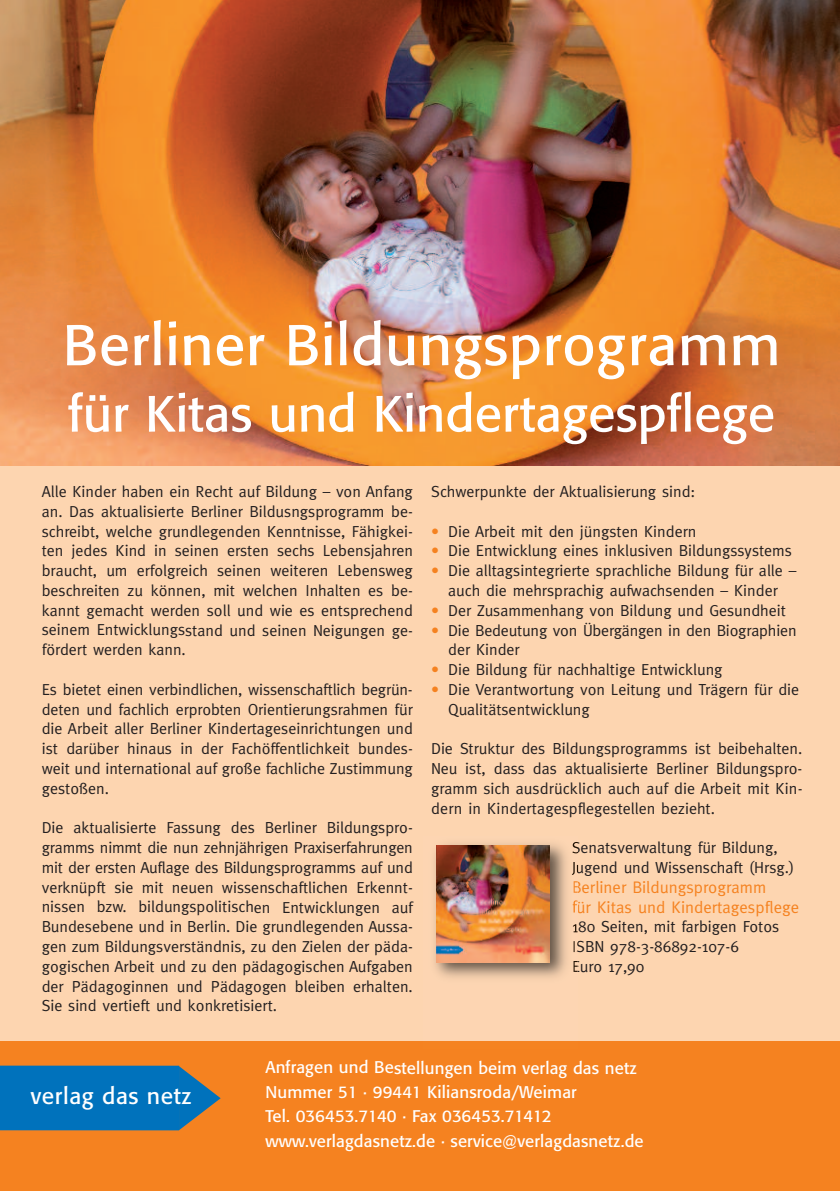
<style>
.page{position:relative;width:840px;height:1191px;background:#fff}
.page>*{position:absolute;margin:0;border:0;box-sizing:border-box;transform-origin:0 0}
.t1{font:56.8px "Formata";letter-spacing:.015em;color:#fff}
.t2{font:50.4px "Formata";color:#fff}
.t3{font:22.8px "Formata";letter-spacing:.025em;color:#fff}
.t4{font:16.8px/24.4px "Formata";letter-spacing:.01em;color:#fff}
.t5{font:16.8px/19.8px "Meta";color:#f58220}
.t6{font:16px/19.8px "Meta";color:#231f20;text-align:justify}
.s1{color:#f58220}
</style>
<div class="page">
<div style="left:0;top:0;width:839px;height:1191px;background:#fdd5b0"></div>
<div style="left:0;top:1041px;width:839px;height:150px;background:#f58220"></div>
<svg style="left:179px;top:1066px;width:41px;height:64px"></svg>
<div style="left:185px;top:1092px;width:12px;height:10px;background:#0072bc"></div>
<div style="left:0;top:1065px;width:179px;height:65px;background:#0072bc"></div>
<img style="left:0;top:0;width:839px;height:465px">
<img style="left:434px;top:843px;width:143px;height:135px">
<svg style="left:572px;top:842px;width:5px;height:11px"></svg>
<img style="left:571px;top:861px;width:6px;height:15px">
<svg style="left:573px;top:880px;width:4px;height:13px"></svg>
<svg style="left:572px;top:900px;width:5px;height:13px"></svg>
<svg style="left:572px;top:922px;width:5px;height:12px"></svg>
<svg style="left:573px;top:941px;width:4px;height:12px"></svg>
<svg style="left:573px;top:961px;width:4px;height:12px"></svg>
<img style="left:436px;top:845px;width:113px;height:117px">
<h1 class="t1" style="left:63px;top:321px;width:719px">Berliner Bildungsprogramm</h1>
<h2 class="t2" style="left:68px;top:392px;width:708px">für Kitas und Kindertagespflege</h2>
<p class="t6" style="left:42px;top:481px;width:372px">Alle Kinder haben ein Recht auf Bildung – von Anfang an. Das aktualisierte Berliner Bildusngsprogramm be&shy;schreibt, welche grundlegenden Kenntnisse, Fähigkei&shy;ten jedes Kind in seinen ersten sechs Lebensjahren braucht, um erfolgreich seinen weiteren Lebensweg beschreiten zu können, mit welchen Inhalten es be&shy;kannt gemacht werden soll und wie es entsprechend seinem Entwicklungsstand und seinen Neigungen ge&shy;fördert werden kann.</p>
<p class="t6" style="left:42px;top:679px;width:372px">Es bietet einen verbindlichen, wissenschaftlich begrün&shy;deten und fachlich erprobten Orientierungsrahmen für die Arbeit aller Berliner Kindertageseinrichtungen und ist darüber hinaus in der Fachöffentlichkeit bundes&shy;weit und international auf große fachliche Zustimmung gestoßen.</p>
<p class="t6" style="left:42px;top:818px;width:372px">Die aktualisierte Fassung des Berliner Bildungspro&shy;gramms nimmt die nun zehnjährigen Praxiserfahrungen mit der ersten Auflage des Bildungsprogramms auf und verknüpft sie mit neuen wissenschaftlichen Erkennt&shy;nissen bzw. bildungspolitischen Entwicklungen auf Bundesebene und in Berlin. Die grundlegenden Aussa&shy;gen zum Bildungsverständnis, zu den Zielen der päda&shy;gogischen Arbeit und zu den pädagogischen Aufgaben der Pädagoginnen und Pädagogen bleiben erhalten.<br>Sie sind vertieft und konkretisiert.</p>
<p class="t6" style="left:431px;top:481px;width:265px">Schwerpunkte der Aktualisierung sind:</p>
<p class="t6" style="left:431px;top:521px;width:266px"><span class="s1">•</span> Die Arbeit mit den jüngsten Kindern</p>
<p class="t6" style="left:431px;top:541px;width:362px"><span class="s1">•</span> Die Entwicklung eines inklusiven Bildungssystems</p>
<p class="t6" style="left:431px;top:561px;width:366px;text-align:center"><span class="s1">•</span> Die alltagsintegrierte sprachliche Bildung für alle – auch die mehrsprachig aufwachsenden – Kinder</p>
<p class="t6" style="left:431px;top:600px;width:356px"><span class="s1">•</span> Der Zusammenhang von Bildung und Gesundheit</p>
<p class="t6" style="left:448px;top:620px;width:350px;text-indent:-17px"><span class="s1">•</span> Die Bedeutung von Übergängen in den Biographien der Kinder</p>
<p class="t6" style="left:431px;top:659px;width:293px"><span class="s1">•</span> Die Bildung für nachhaltige Entwicklung</p>
<p class="t6" style="left:448px;top:679px;width:352px;text-indent:-17px"><span class="s1">•</span> Die Verantwortung von Leitung und Trägern für die<br>Qualitätsentwicklung</p>
<p class="t6" style="left:431px;top:739px;width:372px">Die Struktur des Bildungsprogramms ist beibehalten.<br>Neu ist, dass das aktualisierte Berliner Bildungspro&shy;gramm sich ausdrücklich auch auf die Arbeit mit Kin&shy;dern in Kindertagespflegestellen bezieht.</p>
<p class="t6" style="left:571px;top:837px;width:224px">Senatsverwaltung für Bildung,<br>Jugend und Wissenschaft (Hrsg.)</p>
<p class="t5" style="left:571px;top:877px;width:229px">Berliner Bildungsprogramm<br>für Kitas und Kindertagespflege</p>
<p class="t6" style="left:571px;top:917px;width:209px;text-align:left">180 Seiten, mit farbigen Fotos<br>ISBN 978-3-86892-107-6<br>Euro 17,90</p>
<h3 class="t3" style="left:31px;top:1086px;width:162px">verlag das netz</h3>
<p class="t4" style="left:265px;top:1056px;width:379px">Anfragen und Bestellungen beim verlag das netz Nummer 51 · 99441 Kiliansroda/Weimar<br>Tel. 036453.7140 · Fax 036453.71412 www.verlagdasnetz.de · service@verlagdasnetz.de</p>
</div>
